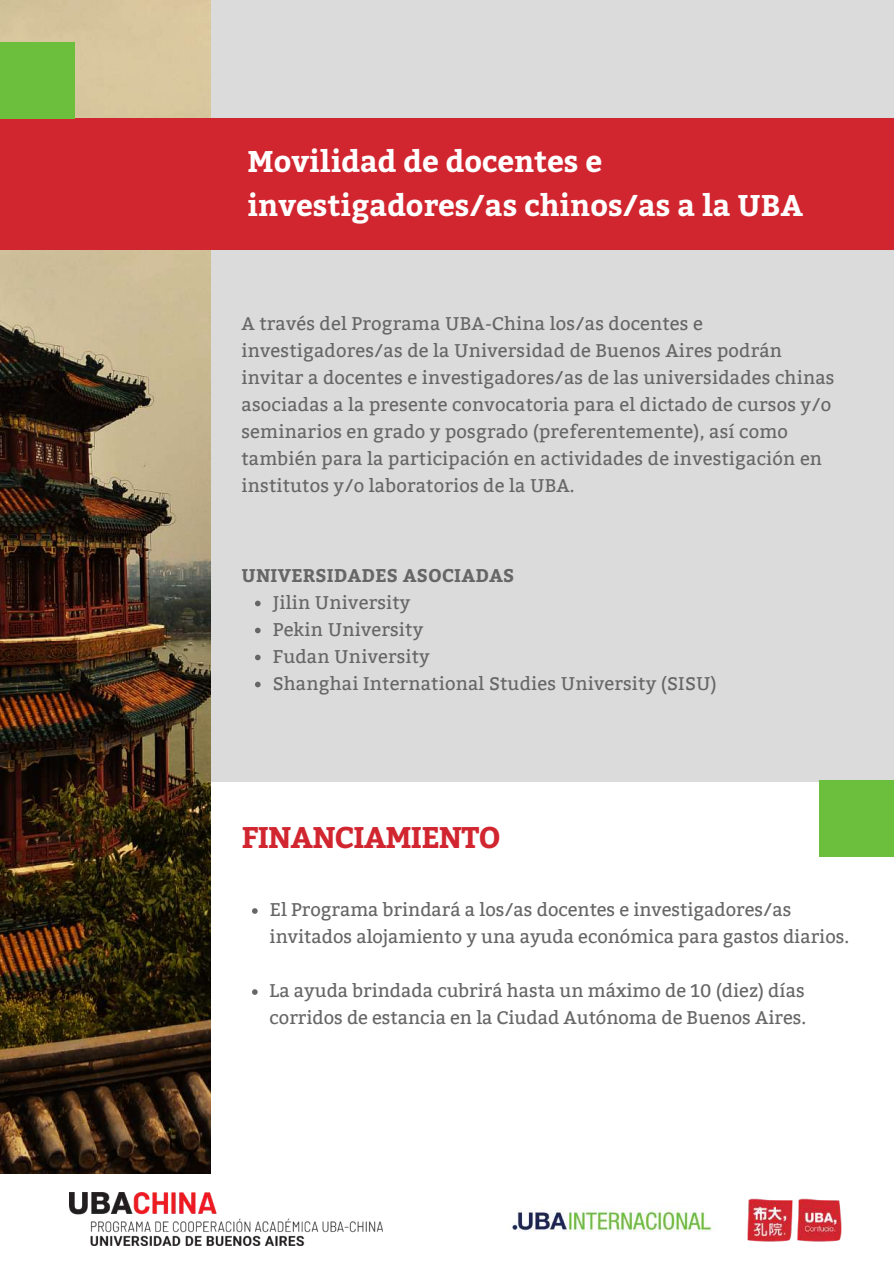
<style>
.page{position:relative;width:894px;height:1264px;background:#fff}
.page>*{position:absolute;margin:0;border:0;box-sizing:border-box;transform-origin:0 0}
.t1{font:700 29.85px/43.8px "Bitter";color:#fff}
.t2{font:700 29.85px "Bitter";letter-spacing:-.03em;color:#d12630}
.t3{font:18.3px/27px "Bitter";letter-spacing:.01em;color:#666}
.t4{font:700 18.3px "Bitter";letter-spacing:.01em;color:#666}
</style>
<div class="page">
<div style="left:0;top:0;width:893px;height:781px;background:#dbdbdb"></div>
<img style="left:0;top:0;width:210px;height:1173px">
<div style="left:0;top:118px;width:893px;height:132px;background:#d12630"></div>
<img style="left:69px;top:1192px;width:313px;height:52px">
<img style="left:512px;top:1209px;width:201px;height:23px">
<img style="left:747px;top:1198px;width:95px;height:44px">
<svg style="left:252px;top:908px;width:5px;height:5px"></svg>
<svg style="left:252px;top:989px;width:5px;height:5px"></svg>
<svg style="left:255px;top:600px;width:5px;height:6px"></svg>
<svg style="left:255px;top:627px;width:5px;height:6px"></svg>
<svg style="left:255px;top:654px;width:5px;height:6px"></svg>
<svg style="left:255px;top:681px;width:5px;height:6px"></svg>
<div style="left:818px;top:779px;width:75px;height:77px;background:#6cbf3c"></div>
<div style="left:0;top:42px;width:74px;height:76px;background:#6cbf3c"></div>
<h1 class="t1" style="left:247px;top:137px;width:557px">Movilidad de docentes e investigadores/as chinos/as a la UBA</h1>
<p class="t3" style="left:241px;top:311px;width:594px">A través del Programa UBA-China los/as docentes e investigadores/as de la Universidad de Buenos Aires podrán invitar a docentes e investigadores/as de las universidades chinas asociadas a la presente convocatoria para el dictado de cursos y/o seminarios en grado y posgrado (preferentemente), así como también para la participación en actividades de investigación en institutos y/o laboratorios de la UBA.</p>
<p class="t4" style="left:241px;top:561px;width:274px">UNIVERSIDADES ASOCIADAS</p>
<p class="t3" style="left:272px;top:589px;width:445px">Jilin University<br>Pekin University<br>Fudan University<br>Shanghai International Studies University (SISU)</p>
<h1 class="t2" style="left:241px;top:815px;width:261px">FINANCIAMIENTO</h1>
<p class="t3" style="left:269px;top:896px;width:581px">El Programa brindará a los/as docentes e investigadores/as invitados alojamiento y una ayuda económica para gastos diarios.</p>
<p class="t3" style="left:269px;top:977px;width:538px">La ayuda brindada cubrirá hasta un máximo de 10 (diez) días corridos de estancia en la Ciudad Autónoma de Buenos Aires.</p>
</div>
